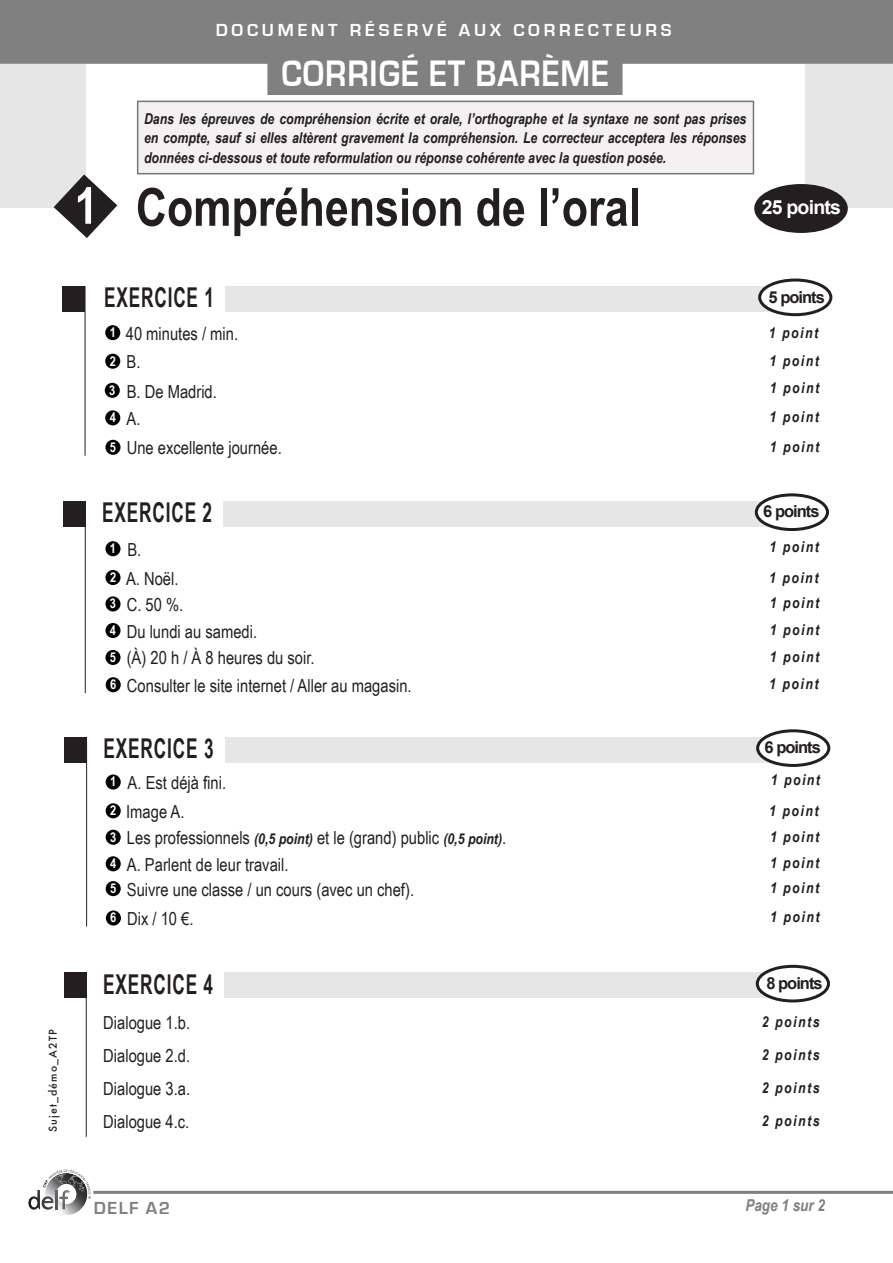
<style>
.page{position:relative;width:893px;height:1263px;background:#fff}
.page>*{position:absolute;margin:0;border:0;box-sizing:border-box;transform-origin:0 0}
.t1{font:700 52.5px "Arial Narrow";color:#231f20}
.t2{font:700 51px "Arial Narrow";color:#fff}
.t3{font:700 37.95px "Eurostile";letter-spacing:.03em;color:#fff;scale:.87 1}
.t4{font:700 27.3px "Arial Narrow";letter-spacing:.04em;color:#231f20;scale:.77 1}
.t5{font:700 19.5px "Arial";letter-spacing:-.04em;color:#fff}
.t6{font:18px/33px "Arial Narrow";color:#231f20;text-align:justify}
.t7{font:700 18px "Eurostile";letter-spacing:.21em;color:#fff}
.t8{font:700 18px "Eurostile";letter-spacing:.08em;color:#808080}
.t9{font:700 16.5px "Arial";letter-spacing:-.06em;color:#231f20}
.t10{font:italic 700 16.5px "Arial Narrow";color:#808080}
.t11{font:italic 700 15px/19.5px "Arial Narrow";letter-spacing:.1em;color:#231f20;text-align:justify}
.t12{font:700 13.5px "Arial Narrow";color:#fff}
.t13{font:500 10.5px "Futura";letter-spacing:.11em;color:#231f20}
.s1{font-weight:700;font-size:13.5px;color:#fff}
.s2{font-weight:700;font-style:italic;font-size:15px}
</style>
<div class="page">
<hr style="left:93px;top:1191px;width:800px;height:3px;background:#808080">
<div style="left:0;top:0;width:893px;height:64px;background:#808080"></div>
<svg style="left:28px;top:1169px;width:63px;height:46px"></svg>
<hr style="left:86px;top:741px;width:1px;height:185px;background:#231f20">
<div style="left:64px;top:737px;width:23px;height:25px;background:#231f20"></div>
<div style="left:225px;top:737px;width:564px;height:25px;background:#e6e6e6"></div>
<div style="left:758px;top:731px;width:71px;height:34px;background:#fff;border-radius:50%"></div>
<div style="left:756px;top:729px;width:74px;height:38px;border:3px solid #231f20;border-radius:50%"></div>
<hr style="left:85px;top:286px;width:1px;height:170px;background:#231f20">
<div style="left:63px;top:286px;width:22px;height:25px;background:#231f20"></div>
<div style="left:225px;top:286px;width:565px;height:25px;background:#e6e6e6"></div>
<div style="left:760px;top:280px;width:71px;height:35px;background:#fff;border-radius:50%"></div>
<div style="left:758px;top:279px;width:74px;height:37px;border:3px solid #231f20;border-radius:50%"></div>
<hr style="left:85px;top:505px;width:1px;height:188px;background:#231f20">
<div style="left:63px;top:501px;width:22px;height:26px;background:#231f20"></div>
<div style="left:224px;top:501px;width:564px;height:26px;background:#e6e6e6"></div>
<div style="left:756px;top:495px;width:71px;height:34px;background:#fff;border-radius:50%"></div>
<div style="left:755px;top:493px;width:74px;height:38px;border:3px solid #231f20;border-radius:50%"></div>
<div style="left:105px;top:383px;width:15px;height:15px;background:#000;border-radius:50%"></div>
<div style="left:105px;top:325px;width:15px;height:15px;background:#000;border-radius:50%"></div>
<div style="left:105px;top:354px;width:15px;height:15px;background:#000;border-radius:50%"></div>
<hr style="left:86px;top:977px;width:1px;height:160px;background:#231f20">
<div style="left:64px;top:972px;width:22px;height:26px;background:#231f20"></div>
<div style="left:225px;top:972px;width:564px;height:26px;background:#e6e6e6"></div>
<div style="left:757px;top:966px;width:71px;height:35px;background:#fff;border-radius:50%"></div>
<div style="left:756px;top:965px;width:74px;height:37px;border:3px solid #231f20;border-radius:50%"></div>
<div style="left:105px;top:440px;width:16px;height:15px;background:#000;border-radius:50%"></div>
<div style="left:105px;top:410px;width:15px;height:15px;background:#000;border-radius:50%"></div>
<div style="left:105px;top:541px;width:16px;height:15px;background:#000;border-radius:50%"></div>
<div style="left:105px;top:570px;width:16px;height:15px;background:#000;border-radius:50%"></div>
<div style="left:105px;top:596px;width:16px;height:15px;background:#000;border-radius:50%"></div>
<div style="left:106px;top:677px;width:15px;height:15px;background:#000;border-radius:50%"></div>
<div style="left:105px;top:650px;width:16px;height:15px;background:#000;border-radius:50%"></div>
<div style="left:105px;top:623px;width:16px;height:15px;background:#000;border-radius:50%"></div>
<div style="left:106px;top:774px;width:15px;height:15px;background:#000;border-radius:50%"></div>
<div style="left:106px;top:803px;width:15px;height:15px;background:#000;border-radius:50%"></div>
<div style="left:106px;top:830px;width:15px;height:15px;background:#000;border-radius:50%"></div>
<div style="left:106px;top:910px;width:15px;height:15px;background:#000;border-radius:50%"></div>
<div style="left:106px;top:881px;width:15px;height:15px;background:#000;border-radius:50%"></div>
<div style="left:106px;top:856px;width:15px;height:15px;background:#000;border-radius:50%"></div>
<div style="left:806px;top:64px;width:87px;height:144px;background:#e6e6e6"></div>
<div style="left:0;top:64px;width:85px;height:144px;background:#e6e6e6"></div>
<div style="left:755px;top:185px;width:92px;height:47px;background:#231f20;border-radius:50%"></div>
<div style="left:754px;top:184px;width:94px;height:49px;border:2px solid #231f20;border-radius:50%"></div>
<svg style="left:54px;top:174px;width:63px;height:64px"></svg>
<div style="left:267px;top:52px;width:356px;height:43px;background:#808080"></div>
<div style="left:137px;top:101px;width:617px;height:73px;background:#f3f1f1"></div>
<h2 class="t2" style="left:75px;top:187px;width:25px">1</h2>
<p class="t7" style="left:216px;top:19px;width:457px">DOCUMENT RÉSERVÉ AUX CORRECTEURS</p>
<h3 class="t3" style="left:281px;top:50px;width:378px">CORRIGÉ ET BARÈME</h3>
<p class="t11" style="left:144px;top:110px;width:604px">Dans les épreuves de compréhension écrite et orale, l’orthographe et la syntaxe ne sont pas prises en compte, sauf si elles altèrent gravement la compréhension. Le correcteur acceptera les réponses données ci-dessous et toute reformulation ou réponse cohérente avec la question posée.</p>
<h1 class="t1" style="left:136px;top:188px;width:506px">Compréhension de l’oral</h1>
<h3 class="t5" style="left:762px;top:200px;width:81px">25 points</h3>
<p class="t13" style="left:48px;top:1132px;width:104px;rotate:-90deg">Sujet_démo_A2TP</p>
<h3 class="t4" style="left:104px;top:287px;width:144px">EXERCICE 1</h3>
<p class="t9" style="left:769px;top:291px;width:58px">5 points</p>
<p class="t6" style="left:110px;top:319px;width:130px"><sup>1</sup> 40 minutes / min.</p>
<p class="t11" style="left:769px;top:324px;width:51px">1 point</p>
<p class="t6" style="left:110px;top:347px;width:32px"><span class="s1">2</span> B.</p>
<p class="t11" style="left:770px;top:352px;width:51px">1 point</p>
<p class="t6" style="left:109px;top:376px;width:109px"><span class="s1">3</span> B. De Madrid.</p>
<p class="t11" style="left:770px;top:380px;width:51px">1 point</p>
<p class="t6" style="left:110px;top:404px;width:32px"><span class="s1">4</span> A.</p>
<p class="t11" style="left:770px;top:409px;width:51px">1 point</p>
<p class="t6" style="left:110px;top:433px;width:173px"><span class="s1">5</span> Une excellente journée.</p>
<p class="t11" style="left:770px;top:438px;width:51px">1 point</p>
<h3 class="t4" style="left:102px;top:502px;width:144px">EXERCICE 2</h3>
<p class="t9" style="left:763px;top:505px;width:58px">6 points</p>
<p class="t12" style="left:110px;top:543px;width:8px">1</p>
<p class="t11" style="left:769px;top:538px;width:51px">1 point</p>
<p class="t6" style="left:110px;top:564px;width:70px"><sup>2</sup> A. Noël.</p>
<p class="t11" style="left:769px;top:569px;width:51px">1 point</p>
<p class="t6" style="left:110px;top:590px;width:75px"><span class="s1">3</span> C. 50 %.</p>
<p class="t11" style="left:770px;top:595px;width:51px">1 point</p>
<p class="t6" style="left:127px;top:535px;width:15px">B.</p>
<p class="t6" style="left:110px;top:616px;width:149px"><span class="s1">4</span> Du lundi au samedi.</p>
<p class="t11" style="left:770px;top:621px;width:51px">1 point</p>
<p class="t6" style="left:110px;top:643px;width:206px"><span class="s1">5</span> (À) 20 h / À 8 heures du soir.</p>
<p class="t11" style="left:770px;top:648px;width:51px">1 point</p>
<p class="t6" style="left:110px;top:670px;width:303px"><span class="s1">6</span> Consulter le site internet / Aller au magasin.</p>
<p class="t11" style="left:769px;top:675px;width:51px">1 point</p>
<h3 class="t4" style="left:104px;top:738px;width:144px">EXERCICE 3</h3>
<p class="t9" style="left:765px;top:741px;width:58px">6 points</p>
<p class="t12" style="left:110px;top:776px;width:8px">1</p>
<p class="t11" style="left:771px;top:771px;width:51px">1 point</p>
<p class="t6" style="left:110px;top:797px;width:76px"><sup>2</sup> Image A.</p>
<p class="t11" style="left:769px;top:802px;width:51px">1 point</p>
<p class="t6" style="left:110px;top:823px;width:398px"><span class="s1">3</span> Les professionnels <span class="s2">(0,5 point)</span> et le (grand) public <span class="s2">(0,5 point)</span>.</p>
<p class="t11" style="left:770px;top:828px;width:51px">1 point</p>
<p class="t6" style="left:128px;top:766px;width:100px">A. Est déjà fini.</p>
<p class="t6" style="left:110px;top:850px;width:180px"><span class="s1">4</span> A. Parlent de leur travail.</p>
<p class="t11" style="left:770px;top:855px;width:51px">1 point</p>
<p class="t6" style="left:110px;top:874px;width:305px"><span class="s1">5</span> Suivre une classe / un cours (avec un chef).</p>
<p class="t11" style="left:770px;top:879px;width:51px">1 point</p>
<p class="t6" style="left:110px;top:904px;width:85px"><span class="s1">6</span> Dix / 10 €.</p>
<p class="t11" style="left:770px;top:909px;width:51px">1 point</p>
<h3 class="t4" style="left:103px;top:974px;width:144px">EXERCICE 4</h3>
<p class="t9" style="left:766px;top:977px;width:58px">8 points</p>
<p class="t6" style="left:103px;top:1008px;width:88px">Dialogue 1.b.<br>Dialogue 2.d.<br>Dialogue 3.a.<br>Dialogue 4.c.</p>
<p class="t11" style="left:762px;top:1013px;width:59px">2 points</p>
<p class="t11" style="left:762px;top:1046px;width:59px">2 points</p>
<p class="t11" style="left:762px;top:1079px;width:59px">2 points</p>
<p class="t11" style="left:762px;top:1112px;width:59px">2 points</p>
<p class="t8" style="left:94px;top:1197px;width:78px">DELF A2</p>
<p class="t10" style="left:745px;top:1199px;width:81px">Page 1 sur 2</p>
</div>
